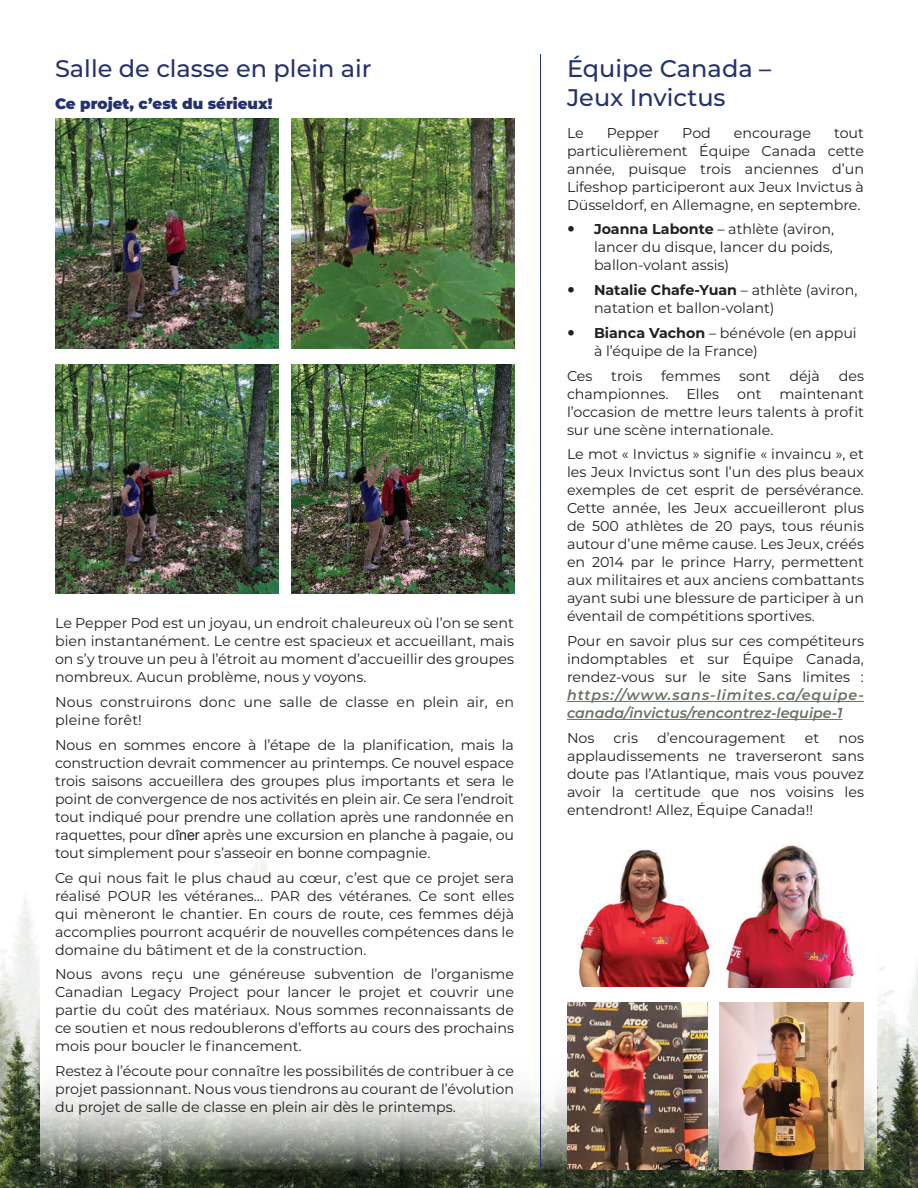
<style>
.page{position:relative;width:918px;height:1188px;background:#fff}
.page>*{position:absolute;margin:0;border:0;box-sizing:border-box;transform-origin:0 0}
.t1{font:500 24px/28.8px "Montserrat";color:#24316d}
.t2{font:900 15px "Montserrat";color:#24316d}
.t3{font:14.25px/18px "Montserrat";color:#231f20;text-align:justify}
.t4{font:italic 600 14.25px/18px "Montserrat";color:#667262}
.s1{font-family:"Arial"}
.s2{font-weight:700}
</style>
<div class="page">
<img style="left:0;top:862px;width:918px;height:326px">
<svg style="left:40px;top:880px;width:838px;height:290px"></svg>
<hr style="left:540px;top:54px;width:1px;height:1116px;background:#24316d">
<hr style="left:567px;top:701px;width:297px;height:1px;background:#667262">
<hr style="left:567px;top:719px;width:275px;height:1px;background:#667262">
<img style="left:718px;top:845px;width:146px;height:142px">
<img style="left:567px;top:849px;width:151px;height:138px">
<img style="left:719px;top:1002px;width:145px;height:168px">
<img style="left:567px;top:1002px;width:140px;height:168px">
<img style="left:55px;top:364px;width:223px;height:230px">
<img style="left:291px;top:364px;width:223px;height:230px">
<img style="left:291px;top:119px;width:223px;height:229px">
<img style="left:55px;top:119px;width:223px;height:229px">
<h1 class="t1" style="left:55px;top:53px;width:318px">Salle de classe en plein air</h1>
<p class="t2" style="left:55px;top:92px;width:219px">Ce projet, c’est du sérieux!</p>
<p class="t3" style="left:55px;top:614px;width:460px">Le Pepper Pod est un joyau, un endroit chaleureux où l’on se sent bien instantanément. Le centre est spacieux et accueillant, mais on s’y trouve un peu à l’étroit au moment d’accueillir des groupes nombreux. Aucun problème, nous y voyons.</p>
<p class="t3" style="left:55px;top:693px;width:461px">Nous construirons donc une salle de classe en plein air, en pleine forêt!</p>
<p class="t3" style="left:55px;top:735px;width:461px">Nous en sommes encore à l’étape de la planification, mais la construction devrait commencer au printemps. Ce nouvel espace trois saisons accueillera des groupes plus importants et sera le point de convergence de nos activités en plein air. Ce sera l’endroit tout indiqué pour prendre une collation après une randonnée en raquettes, pour d<span class="s1">îner</span> après une excursion en planche à pagaie, ou tout simplement pour s’asseoir en bonne compagnie.</p>
<p class="t3" style="left:55px;top:868px;width:461px">Ce qui nous fait le plus chaud au cœur, c’est que ce projet sera réalisé POUR les vétéranes… PAR des vétéranes. Ce sont elles qui mèneront le chantier. En cours de route, ces femmes déjà accomplies pourront acquérir de nouvelles compétences dans le domaine du bâtiment et de la construction.</p>
<p class="t3" style="left:55px;top:965px;width:461px">Nous avons reçu une généreuse subvention de l’organisme Canadian Legacy Project pour lancer le projet et couvrir une partie du coût des matériaux. Nous sommes reconnaissants de ce soutien et nous redoublerons d’efforts au cours des prochains mois pour boucler le financement.</p>
<p class="t3" style="left:55px;top:1062px;width:461px">Restez à l’écoute pour connaître les possibilités de contribuer à ce projet passionnant. Nous vous tiendrons au courant de l’évolution du projet de salle de classe en plein air dès le printemps.</p>
<h1 class="t1" style="left:567px;top:53px;width:206px">Équipe Canada –<br>Jeux Invictus</h1>
<p class="t3" style="left:567px;top:123px;width:18px">Le</p>
<p class="t3" style="left:607px;top:123px;width:54px">Pepper</p>
<p class="t3" style="left:682px;top:123px;width:30px">Pod</p>
<p class="t3" style="left:734px;top:123px;width:79px">encourage</p>
<p class="t3" style="left:567px;top:123px;width:299px;text-indent:267px">tout particulièrement Équipe Canada cette année, puisque trois anciennes d’un Lifeshop participeront aux Jeux Invictus à Düsseldorf, en Allemagne, en septembre.</p>
<p class="t3" style="left:594px;top:220px;width:242px"><span class="s2">Joanna Labonte</span> – athlète (aviron, lancer du disque, lancer du poids, ballon-volant assis)</p>
<p class="t3" style="left:594px;top:280px;width:265px"><span class="s2">Natalie Chafe-Yuan</span> – athlète (aviron, natation et ballon-volant)</p>
<p class="t3" style="left:594px;top:323px;width:264px"><span class="s2">Bianca Vachon</span> – bénévole (en appui à l’équipe de la France)</p>
<p class="t3" style="left:567px;top:366px;width:27px">Ces</p>
<p class="t3" style="left:611px;top:366px;width:33px">trois</p>
<p class="t3" style="left:661px;top:366px;width:61px">femmes</p>
<p class="t3" style="left:739px;top:366px;width:33px">sont</p>
<p class="t3" style="left:789px;top:366px;width:32px">déjà</p>
<p class="t3" style="left:839px;top:366px;width:27px">des</p>
<p class="t3" style="left:567px;top:384px;width:103px">championnes.</p>
<p class="t3" style="left:686px;top:384px;width:34px">Elles</p>
<p class="t3" style="left:737px;top:384px;width:26px">ont</p>
<p class="t3" style="left:567px;top:384px;width:299px;text-indent:212px">maintenant l’occasion de mettre leurs talents à profit sur une scène internationale.</p>
<p class="t3" style="left:567px;top:445px;width:299px">Le mot « Invictus » signifie « invaincu », et les Jeux Invictus sont l’un des plus beaux exemples de cet esprit de persévérance.<br>Cette année, les Jeux accueilleront plus de 500 athlètes de 20 pays, tous réunis autour d’une même cause. Les Jeux, créés en 2014 par le prince Harry, permettent aux militaires et aux anciens combattants ayant subi une blessure de participer à un éventail de compétitions sportives.</p>
<p class="t3" style="left:567px;top:631px;width:299px">Pour en savoir plus sur ces compétiteurs indomptables et sur Équipe Canada, rendez-vous sur le site Sans limites :</p>
<p class="t4" style="left:567px;top:685px;width:299px">https://www.sans-limites.ca/equipe&shy;canada/invictus/rencontrez-lequipe-1</p>
<p class="t3" style="left:567px;top:728px;width:29px">Nos</p>
<p class="t3" style="left:614px;top:728px;width:26px">cris</p>
<p class="t3" style="left:657px;top:728px;width:130px">d’encouragement</p>
<p class="t3" style="left:805px;top:728px;width:16px">et</p>
<p class="t3" style="left:567px;top:728px;width:299px;text-indent:271px">nos applaudissements ne traverseront sans doute pas l’Atlantique, mais vous pouvez avoir la certitude que nos voisins les entendront! Allez, Équipe Canada!!</p>
</div>
